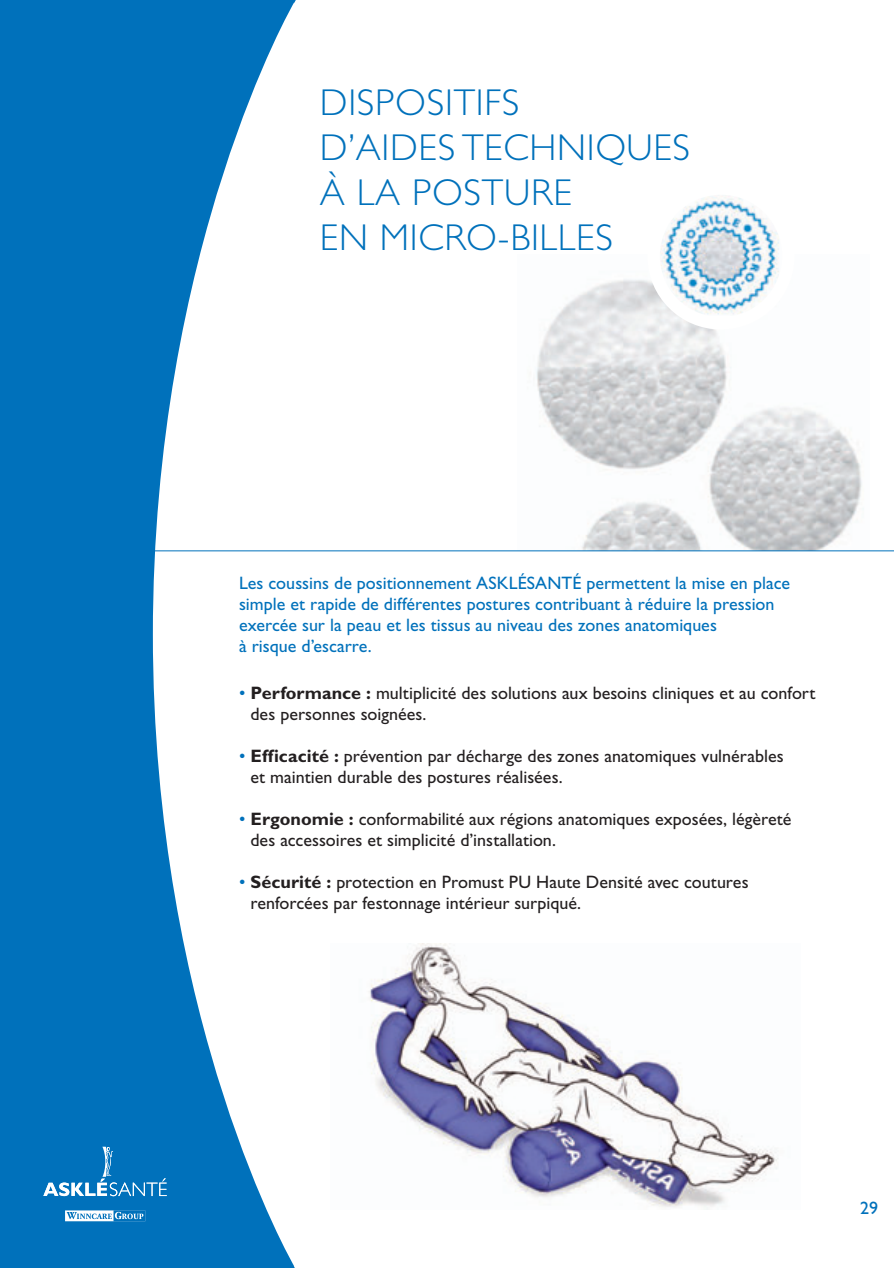
<style>
.page{position:relative;width:894px;height:1268px;background:#fff}
.page>*{position:absolute;margin:0;border:0;box-sizing:border-box;transform-origin:0 0}
.TITRE_PRODUIT_RECTO{font:300 37.5px "Gill Sans";letter-spacing:.02em;color:#0071bb}
.INTRO_RECTO{font:18px/21px "Gill Sans";color:#231f20}
.INTRO_RECTO-2{font:18px "Gill Sans";color:#0071bb}
.s1{color:#0071bb}
.s2{font-weight:700}
</style>
<div class="page">
<svg style="left:0;top:52px;width:1px;height:46px"></svg>
<svg style="left:1px;top:0;width:306px;height:1268px;fill:#0071bb"></svg>
<svg style="left:65px;top:1210px;width:80px;height:11px"></svg>
<svg style="left:43px;top:1147px;width:124px;height:49px;background:#2183c3"></svg>
<img style="left:369px;top:943px;width:409px;height:267px">
<img style="left:536px;top:279px;width:328px;height:271px">
<div style="left:647px;top:182px;width:147px;height:148px;background:#fff;border-radius:50%"></div>
<img style="left:660px;top:195px;width:122px;height:121px;border-radius:50%">
<hr style="left:131px;top:550px;width:763px;height:1px;background:#0071bb">
<p class="TITRE_PRODUIT_RECTO" style="left:320px;top:81px;width:123px">DISPOSITIFS</p>
<p class="TITRE_PRODUIT_RECTO" style="left:320px;top:126px;width:80px">D’AIDES</p>
<p class="TITRE_PRODUIT_RECTO" style="left:462px;top:126px;width:118px">TECHNIQUES</p>
<p class="TITRE_PRODUIT_RECTO" style="left:320px;top:171px;width:249px">À LA POSTU RE</p>
<p class="TITRE_PRODUIT_RECTO" style="left:320px;top:216px;width:228px">EN MICRO-BILLES</p>
<p class="INTRO_RECTO-2" style="left:239px;top:572px;width:552px">Les coussins de positionnement ASKLÉSANTÉ permettent la mise en place</p>
<p class="INTRO_RECTO-2" style="left:239px;top:593px;width:537px">simple et rapide de différentes postures contribuant à réduire la pression</p>
<p class="INTRO_RECTO-2" style="left:239px;top:614px;width:479px">exercée sur la peau et les tissus au niveau des zones anatomiques</p>
<p class="INTRO_RECTO-2" style="left:239px;top:635px;width:134px">à risque d’escarre.</p>
<p class="INTRO_RECTO" style="left:250px;top:683px;width:566px;text-indent:-11px"><span class="s1">•</span> <span class="s2">Performance :</span> multiplicité des solutions aux besoins cliniques et au confort des personnes soignées.</p>
<p class="INTRO_RECTO" style="left:250px;top:746px;width:535px;text-indent:-11px"><span class="s1">•</span> <span class="s2">Efficacité :</span> prévention par décharge des zones anatomiques vulnérables et maintien durable des postures réalisées.</p>
<p class="INTRO_RECTO" style="left:250px;top:809px;width:542px;text-indent:-11px"><span class="s1">•</span> <span class="s2">Ergonomie :</span> conformabilité aux régions anatomiques exposées, légèreté des accessoires et simplicité d’installation.</p>
<p class="INTRO_RECTO" style="left:250px;top:872px;width:500px;text-indent:-11px"><span class="s1">•</span> <span class="s2">Sécurité :</span> protection en Promust PU Haute Densité avec coutures renforcées par festonnage intérieur surpiqué.</p>
<p class="INTRO_RECTO-2" style="left:860px;top:1197px;width:19px">29</p>
</div>
